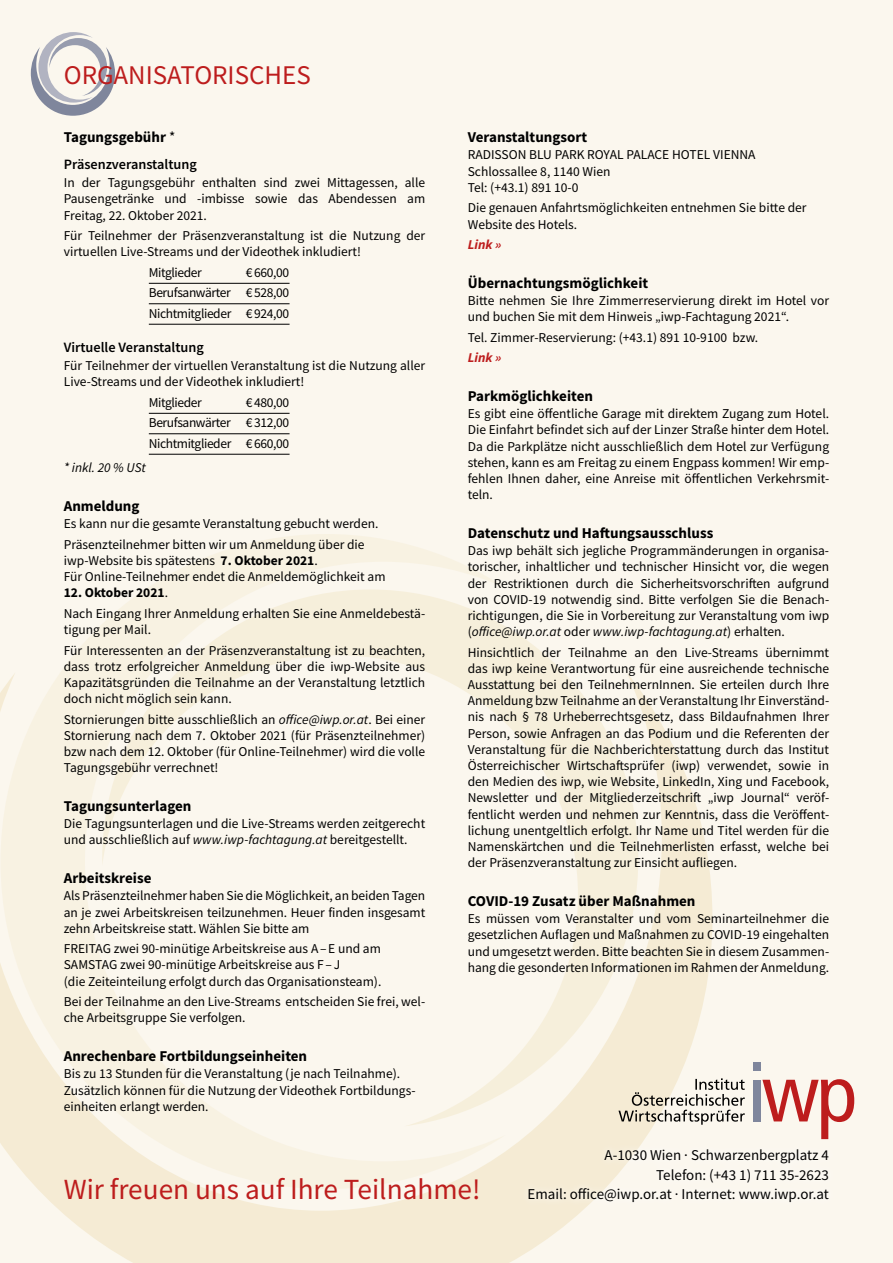
<style>
.page{position:relative;width:893px;height:1263px;background:#fbf7ee}
.page>*{position:absolute;margin:0;border:0;box-sizing:border-box;transform-origin:0 0}
.t1{font:29.25px "Source Sans Pro";color:#bd1d1d}
.t2{font:27px "Source Sans Pro";color:#bd1d1d}
.t3{font:700 15px "Source Sans Pro";color:#000}
.t4{font:15px/19.5px "Source Sans Pro";color:#000;text-align:right}
.t5{font:600 14.25px "Source Sans Pro";color:#000}
.t6{font:13.5px/16.2px "Source Sans Pro";color:#000}
.t7{font:13.5px "Source Sans Pro";letter-spacing:-.03em;color:#000}
.t8{font:italic 13.5px "Source Sans Pro";color:#000}
.t9{font:italic 700 13.5px "Source Sans Pro";color:#bd1d1d}
.s1{font-weight:400}
.s2{font-weight:700}
.s3{font-style:italic}
</style>
<div class="page">
<svg style="left:0;top:688px;width:712px;height:575px;fill:#f5ebd4"></svg>
<svg style="left:1px;top:534px;width:505px;height:655px"></svg>
<svg style="left:102px;top:589px;width:536px;height:537px"></svg>
<svg style="left:31px;top:32px;width:84px;height:84px"></svg>
<hr style="left:149px;top:283px;width:141px;height:1px;background:#000">
<hr style="left:149px;top:303px;width:141px;height:1px;background:#000">
<hr style="left:149px;top:324px;width:141px;height:1px;background:#000">
<hr style="left:149px;top:413px;width:141px;height:1px;background:#000">
<hr style="left:149px;top:433px;width:141px;height:1px;background:#000">
<hr style="left:149px;top:454px;width:141px;height:1px;background:#000">
<svg style="left:521px;top:1142px;width:191px;height:67px"></svg>
<svg style="left:618px;top:1078px;width:127px;height:47px"></svg>
<svg style="left:762px;top:1079px;width:92px;height:60px"></svg>
<div style="left:753px;top:1062px;width:7px;height:9px;background:#7f869c"></div>
<div style="left:753px;top:1080px;width:7px;height:41px;background:#7f869c"></div>
<h2 class="t2" style="left:64px;top:58px;width:249px">ORGANISATORISCHES</h2>
<p class="t3" style="left:64px;top:127px;width:113px">Tagungsgebühr <span class="s1">*</span></p>
<p class="t5" style="left:64px;top:155px;width:135px">Präsenzveranstaltung</p>
<p class="t6" style="left:64px;top:175px;width:363px;text-align:justify">In der Tagungsgebühr enthalten sind zwei Mittagessen, alle Pausengetränke und -imbisse sowie das Abendessen am Freitag, 22. Oktober 2021.</p>
<p class="t6" style="left:64px;top:227px;width:363px">Für Teilnehmer der Präsenzveranstaltung ist die Nutzung der virtuellen Live-Streams und der Videothek inkludiert!</p>
<p class="t7" style="left:149px;top:264px;width:55px">Mitglieder</p>
<p class="t6" style="left:149px;top:262px;width:142px;line-height:20.4px;text-align:justify;text-indent:97px">€ 660,00<br>Berufsanwärter € 528,00<br>Nichtmitglieder € 924,00</p>
<p class="t5" style="left:64px;top:338px;width:142px">Virtuelle Veranstaltung</p>
<p class="t6" style="left:64px;top:357px;width:363px">Für Teilnehmer der virtuellen Veranstaltung ist die Nutzung aller<br>Live-Streams und der Videothek inkludiert!</p>
<p class="t7" style="left:149px;top:394px;width:55px">Mitglieder</p>
<p class="t6" style="left:149px;top:392px;width:142px;line-height:20.4px;text-align:justify;text-indent:97px">€ 480,00<br>Berufsanwärter € 312,00<br>Nichtmitglieder € 660,00</p>
<p class="t8" style="left:64px;top:459px;width:84px">* inkl. 20 % USt</p>
<p class="t3" style="left:64px;top:496px;width:77px">Anmeldung</p>
<p class="t6" style="left:64px;top:514px;width:316px;line-height:20.4px">Es kann nur die gesamte Veranstaltung gebucht werden.<br>Präsenzteilnehmer bitten wir um Anmeldung über die</p>
<p class="t6" style="left:64px;top:552px;width:323px">iwp-Website bis spätestens <span class="s2">7. Oktober 2021</span>.<br>Für Online-Teilnehmer endet die Anmeldemöglichkeit am</p>
<p class="t6" style="left:64px;top:583px;width:363px;line-height:20.4px"><span class="s2">12. Oktober 2021</span>.<br>Nach Eingang Ihrer Anmeldung erhalten Sie eine Anmeldebestä-</p>
<p class="t6" style="left:64px;top:619px;width:363px;line-height:20.4px">tigung per Mail.<br>Für Interessenten an der Präsenzveranstaltung ist zu beachten,</p>
<p class="t6" style="left:64px;top:658px;width:363px;text-align:justify">dass trotz erfolgreicher Anmeldung über die iwp-Website aus Kapazitätsgründen die Teilnahme an der Veranstaltung letztlich doch nicht möglich sein kann.</p>
<p class="t6" style="left:64px;top:711px;width:363px;text-align:justify">Stornierungen bitte ausschließlich an <span class="s3">office@iwp.or.at</span>. Bei einer Stornierung nach dem 7. Oktober 2021 (für Präsenzteilnehmer) bzw nach dem 12. Oktober (für Online-Teilnehmer) wird die volle Tagungsgebühr verrechnet!</p>
<p class="t3" style="left:64px;top:795px;width:129px">Tagungsunterlagen</p>
<p class="t6" style="left:64px;top:815px;width:363px">Die Tagungsunterlagen und die Live-Streams werden zeitgerecht und ausschließlich auf <span class="s3">www.iwp-fachtagung.at</span> bereitgestellt.</p>
<p class="t3" style="left:64px;top:868px;width:89px">Arbeitskreise</p>
<p class="t6" style="left:64px;top:888px;width:363px;text-align:justify">Als Präsenzteilnehmer haben Sie die Möglichkeit, an beiden Tagen an je zwei Arbeitskreisen teilzunehmen. Heuer finden insgesamt zehn Arbeitskreise statt. Wählen Sie bitte am</p>
<p class="t6" style="left:64px;top:940px;width:319px">FREITAG zwei 90-minütige Arbeitskreise aus A – E und am<br>SAMSTAG zwei 90-minütige Arbeitskreise aus F – J<br>(die Zeiteinteilung erfolgt durch das Organisationsteam).</p>
<p class="t6" style="left:64px;top:993px;width:363px">Bei der Teilnahme an den Live-Streams entscheiden Sie frei, wel&shy;che Arbeitsgruppe Sie verfolgen.</p>
<p class="t3" style="left:64px;top:1046px;width:245px">Anrechenbare Fortbildungseinheiten</p>
<p class="t6" style="left:64px;top:1066px;width:352px">Bis zu 13 Stunden für die Veranstaltung (je nach Teilnahme).<br>Zusätzlich können für die Nutzung der Videothek Fortbildungs&shy;einheiten erlangt werden.</p>
<p class="t3" style="left:468px;top:127px;width:121px">Veranstaltungsort</p>
<p class="t6" style="left:468px;top:147px;width:289px">RADISSON BLU PARK ROYAL PALACE HOTEL VIENNA<br>Schlossallee 8, 1140 Wien<br>Tel: (+43.1) 891 10-0</p>
<p class="t6" style="left:468px;top:200px;width:340px">Die genauen Anfahrtsmöglichkeiten entnehmen Sie bitte der<br>Website des Hotels.</p>
<p class="t9" style="left:468px;top:235px;width:35px">Link »</p>
<p class="t3" style="left:468px;top:272px;width:182px">Übernachtungsmöglichkeit</p>
<p class="t6" style="left:468px;top:292px;width:363px">Bitte nehmen Sie Ihre Zimmerreservierung direkt im Hotel vor und buchen Sie mit dem Hinweis „iwp-Fachtagung 2021“.</p>
<p class="t6" style="left:468px;top:329px;width:292px">Tel. Zimmer-Reservierung: (+43.1) 891 10-9100 bzw.</p>
<p class="t9" style="left:468px;top:348px;width:35px">Link »</p>
<p class="t3" style="left:468px;top:385px;width:127px">Parkmöglichkeiten</p>
<p class="t6" style="left:468px;top:405px;width:363px;text-align:justify">Es gibt eine öffentliche Garage mit direktem Zugang zum Hotel.<br>Die Einfahrt befindet sich auf der Linzer Straße hinter dem Hotel.<br>Da die Parkplätze nicht ausschließlich dem Hotel zur Verfügung stehen, kann es am Freitag zu einem Engpass kommen! Wir emp&shy;fehlen Ihnen daher, eine Anreise mit öffentlichen Verkehrsmit&shy;teln.</p>
<p class="t3" style="left:468px;top:522px;width:247px">Datenschutz und Haftungsausschluss</p>
<p class="t6" style="left:468px;top:542px;width:363px;text-align:justify">Das iwp behält sich jegliche Programmänderungen in organisa&shy;torischer, inhaltlicher und technischer Hinsicht vor, die wegen der Restriktionen durch die Sicherheitsvorschriften aufgrund von COVID-19 notwendig sind. Bitte verfolgen Sie die Benach&shy;richtigungen, die Sie in Vorbereitung zur Veranstaltung vom iwp (<span class="s3">office@iwp.or.at</span> oder <span class="s3">www.iwp-fachtagung.at</span>) erhalten.</p>
<p class="t6" style="left:468px;top:644px;width:363px;text-align:justify">Hinsichtlich der Teilnahme an den Live-Streams übernimmt das iwp keine Verantwortung für eine ausreichende technische Ausstattung bei den TeilnehmernInnen. Sie erteilen durch Ihre Anmeldung bzw Teilnahme an der Veranstaltung Ihr Einverständ&shy;nis nach § 78 Urheberrechtsgesetz, dass Bildaufnahmen Ihrer Person, sowie Anfragen an das Podium und die Referenten der Veranstaltung für die Nachberichterstattung durch das Institut Österreichischer Wirtschaftsprüfer (iwp) verwendet, sowie in den Medien des iwp, wie Website, LinkedIn, Xing und Facebook, Newsletter und der Mitgliederzeitschrift „iwp Journal“ veröf&shy;fentlicht werden und nehmen zur Kenntnis, dass die Veröffent&shy;lichung unentgeltlich erfolgt. Ihr Name und Titel werden für die Namenskärtchen und die Teilnehmerlisten erfasst, welche bei der Präsenzveranstaltung zur Einsicht aufliegen.</p>
<p class="t3" style="left:468px;top:890px;width:229px">COVID-19 Zusatz über Maßnahmen</p>
<p class="t6" style="left:468px;top:910px;width:363px;text-align:justify">Es müssen vom Veranstalter und vom Seminarteilnehmer die gesetzlichen Auflagen und Maßnahmen zu COVID-19 eingehalten und umgesetzt werden. Bitte beachten Sie in diesem Zusammen&shy;hang die gesonderten Informationen im Rahmen der Anmeldung.</p>
<h1 class="t1" style="left:64px;top:1171px;width:418px">Wir freuen uns auf Ihre Teilnahme!</h1>
<p class="t4" style="left:528px;top:1145px;width:303px">A-1030 Wien · Schwarzenbergplatz 4<br>Telefon: (+43 1) 711 35-2623<br>Email: office@iwp.or.at · Internet: www.iwp.or.at</p>
</div>
